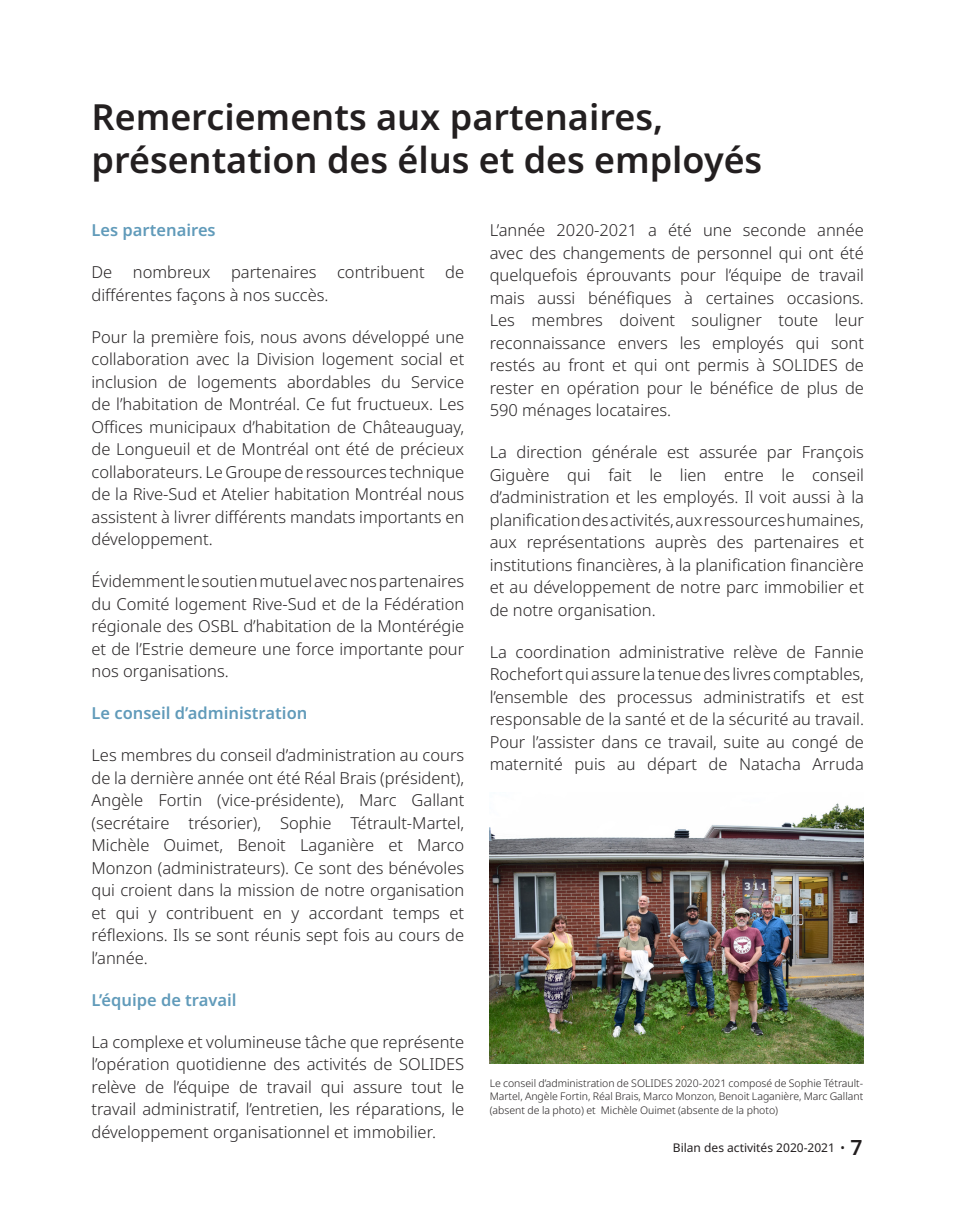
<style>
.page{position:relative;width:954px;height:1224px;background:#fff}
.page>*{position:absolute;margin:0;border:0;box-sizing:border-box;transform-origin:0 0}
.titre{font:600 36px/43.2px "Noto Sans";color:#231f20}
.t1{font:300 16.5px/22.5px "Noto Sans";color:#282526;text-align:justify}
.t2{font:600 16.5px "Noto Sans";color:#619bba}
.t3{font:12px "Noto Sans";color:#231f20}
.normal2{font:300 10.5px/13.5px "Noto Sans";color:#231f20;text-align:justify}
.s1{font-weight:600;font-size:21px}
</style>
<div class="page">
<img style="left:490px;top:803px;width:373px;height:260px">
<p class="titre" style="left:92px;top:96px;width:672px">Remerciements aux partenaires, présentation des élus et des employés</p>
<p class="t2" style="left:92px;top:219px;width:126px">Les partenaires</p>
<p class="t1" style="left:92px;top:262px;width:374px">De nombreux partenaires contribuent de différentes façons à nos succès.</p>
<p class="t1" style="left:92px;top:326px;width:374px">Pour la première fois, nous avons développé une collaboration avec la Division logement social et inclusion de logements abordables du Service de l’habitation de Montréal. Ce fut fructueux. Les Offices municipaux d’habitation de Châteauguay, de Longueuil et de Montréal ont été de précieux collaborateurs. Le Groupe de ressources technique de la Rive-Sud et Atelier habitation Montréal nous assistent à livrer différents mandats importants en développement.</p>
<p class="t1" style="left:92px;top:571px;width:374px">Évidemment le soutien mutuel avec nos partenaires du Comité logement Rive-Sud et de la Fédération régionale des OSBL d’habitation de la Montérégie et de l’Estrie demeure une force importante pour nos organisations.</p>
<p class="t2" style="left:92px;top:702px;width:217px">Le conseil d’administration</p>
<p class="t1" style="left:92px;top:745px;width:374px">Les membres du conseil d’administration au cours de la dernière année ont été Réal Brais (président), Angèle Fortin (vice-présidente), Marc Gallant (secrétaire trésorier), Sophie Tétrault-Martel, Michèle Ouimet, Benoit Laganière et Marco Monzon (administrateurs). Ce sont des bénévoles qui croient dans la mission de notre organisation et qui y contribuent en y accordant temps et réflexions. Ils se sont réunis sept fois au cours de l’année.</p>
<p class="t2" style="left:92px;top:988px;width:147px">L’équipe de travail</p>
<p class="t1" style="left:92px;top:1031px;width:374px">La complexe et volumineuse tâche que représente l’opération quotidienne des activités de SOLIDES relève de l’équipe de travail qui assure tout le travail administratif, l’entretien, les réparations, le développement organisationnel et immobilier.</p>
<p class="t1" style="left:490px;top:220px;width:376px">L’année 2020-2021 a été une seconde année avec des changements de personnel qui ont été quelquefois éprouvants pour l’équipe de travail mais aussi bénéfiques à certaines occasions.<br>Les membres doivent souligner toute leur reconnaissance envers les employés qui sont restés au front et qui ont permis à SOLIDES de rester en opération pour le bénéfice de plus de 590 ménages locataires.</p>
<p class="t1" style="left:490px;top:442px;width:376px">La direction générale est assurée par François Giguère qui fait le lien entre le conseil d’administration et les employés. Il voit aussi à la planification des activités, aux ressources humaines, aux représentations auprès des partenaires et institutions financières, à la planification financière et au développement de notre parc immobilier et de notre organisation.</p>
<p class="t1" style="left:490px;top:641px;width:376px">La coordination administrative relève de Fannie Rochefort qui assure la tenue des livres comptables, l’ensemble des processus administratifs et est responsable de la santé et de la sécurité au travail.<br>Pour l’assister dans ce travail, suite au congé de maternité puis au départ de Natacha Arruda</p>
<p class="normal2" style="left:490px;top:1077px;width:375px">Le conseil d’administration de SOLIDES 2020-2021 composé de Sophie Tétrault-Martel, Angèle Fortin, Réal Brais, Marco Monzon, Benoit Laganière, Marc Gallant (absent de la photo) et Michèle Ouimet (absente de la photo)</p>
<p class="t3" style="left:673px;top:1139px;width:191px">Bilan des activités 2020-2021 • <span class="s1">7</span></p>
</div>
